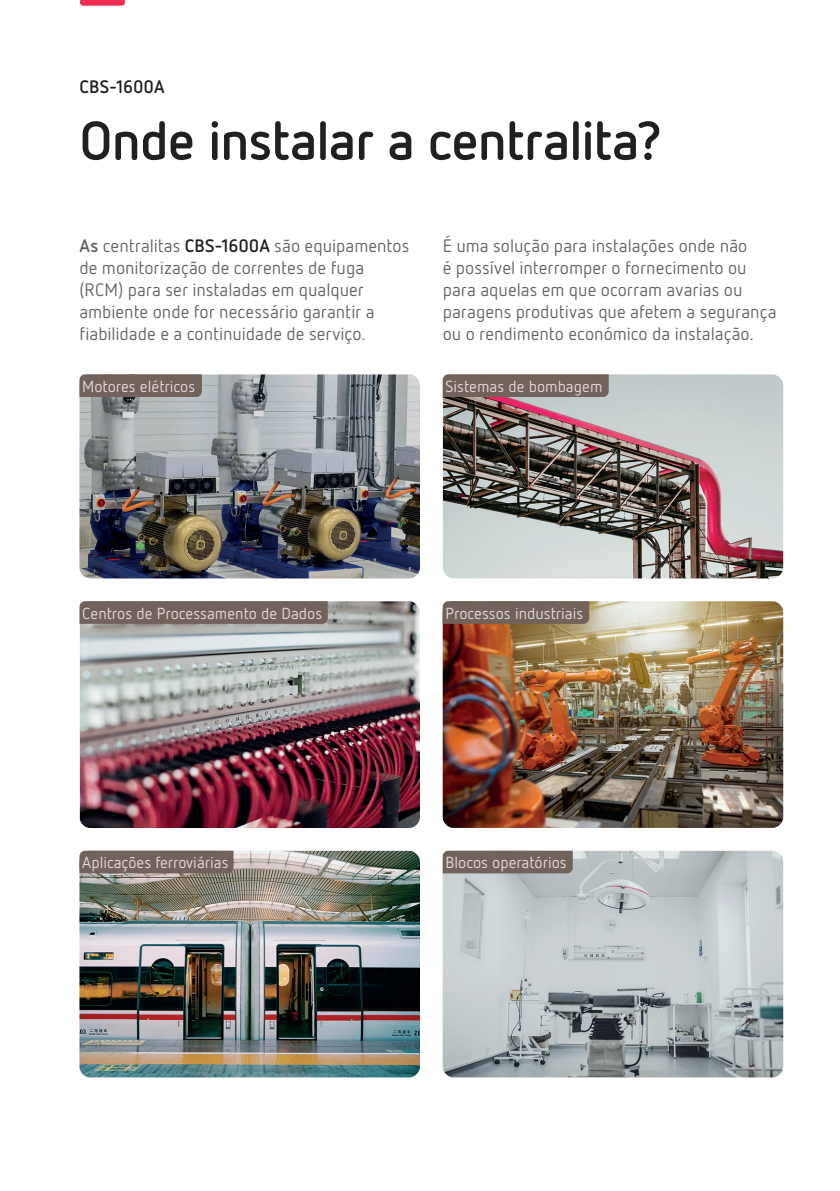
<style>
.page{position:relative;width:840px;height:1191px;background:#fff}
.page>*{position:absolute;margin:0;border:0;box-sizing:border-box;transform-origin:0 0}
.t1{font:700 54px "Netto Pro";letter-spacing:-.02em;color:#231f20}
.t2{font:18px/22px "Netto Pro";color:#5f6369}
.t3{font:700 18px "Netto Pro";color:#231f20}
.TextoTablas-Codigo{font:16px "Netto Pro";color:#e3dedc}
.s1{font-weight:700}
.s2{font-weight:700;color:#231f20}
</style>
<div class="page">
<img style="left:79px;top:374px;width:341px;height:204px">
<img style="left:79px;top:601px;width:341px;height:227px">
<img style="left:79px;top:851px;width:341px;height:226px">
<img style="left:442px;top:374px;width:340px;height:204px">
<img style="left:442px;top:851px;width:340px;height:226px">
<img style="left:442px;top:601px;width:340px;height:227px">
<svg style="left:80px;top:0;width:45px;height:6px"></svg>
<div style="left:79px;top:374px;width:123px;height:23px;background:#71635c"></div>
<div style="left:79px;top:601px;width:248px;height:23px;background:#71635c"></div>
<div style="left:79px;top:850px;width:154px;height:23px;background:#71635c"></div>
<div style="left:442px;top:374px;width:166px;height:23px;background:#71635c"></div>
<div style="left:442px;top:850px;width:130px;height:23px;background:#71635c"></div>
<svg style="left:442px;top:601px;width:147px;height:23px;background:#72645d"></svg>
<h5 class="t3" style="left:79px;top:75px;width:86px">CBS-1600A</h5>
<h3 class="t1" style="left:79px;top:104px;width:584px">Onde instalar a centralita?</h3>
<p class="t2" style="left:79px;top:234px;width:331px"><span class="s1">As</span> centralitas <span class="s2">CBS-1600A</span> são equipamentos de monitorização de correntes de fuga (RCM) para ser instaladas em qualquer ambiente onde for necessário garantir a fiabilidade e a continuidade de serviço.</p>
<p class="t2" style="left:442px;top:234px;width:335px">É uma solução para instalações onde não<br>é possível interromper o fornecimento ou para aquelas em que ocorram avarias ou paragens produtivas que afetem a segurança ou o rendimento económico da instalação.</p>
<p class="TextoTablas-Codigo" style="left:82px;top:376px;width:114px">Motores elétricos</p>
<p class="TextoTablas-Codigo" style="left:445px;top:376px;width:158px">Sistemas de bombagem</p>
<p class="TextoTablas-Codigo" style="left:82px;top:603px;width:241px">Centros de Processamento de Dados</p>
<p class="TextoTablas-Codigo" style="left:82px;top:852px;width:148px">Aplicações ferroviárias</p>
<p class="TextoTablas-Codigo" style="left:445px;top:603px;width:139px">Processos industriais</p>
<p class="TextoTablas-Codigo" style="left:445px;top:852px;width:123px">Blocos operatórios</p>
</div>
